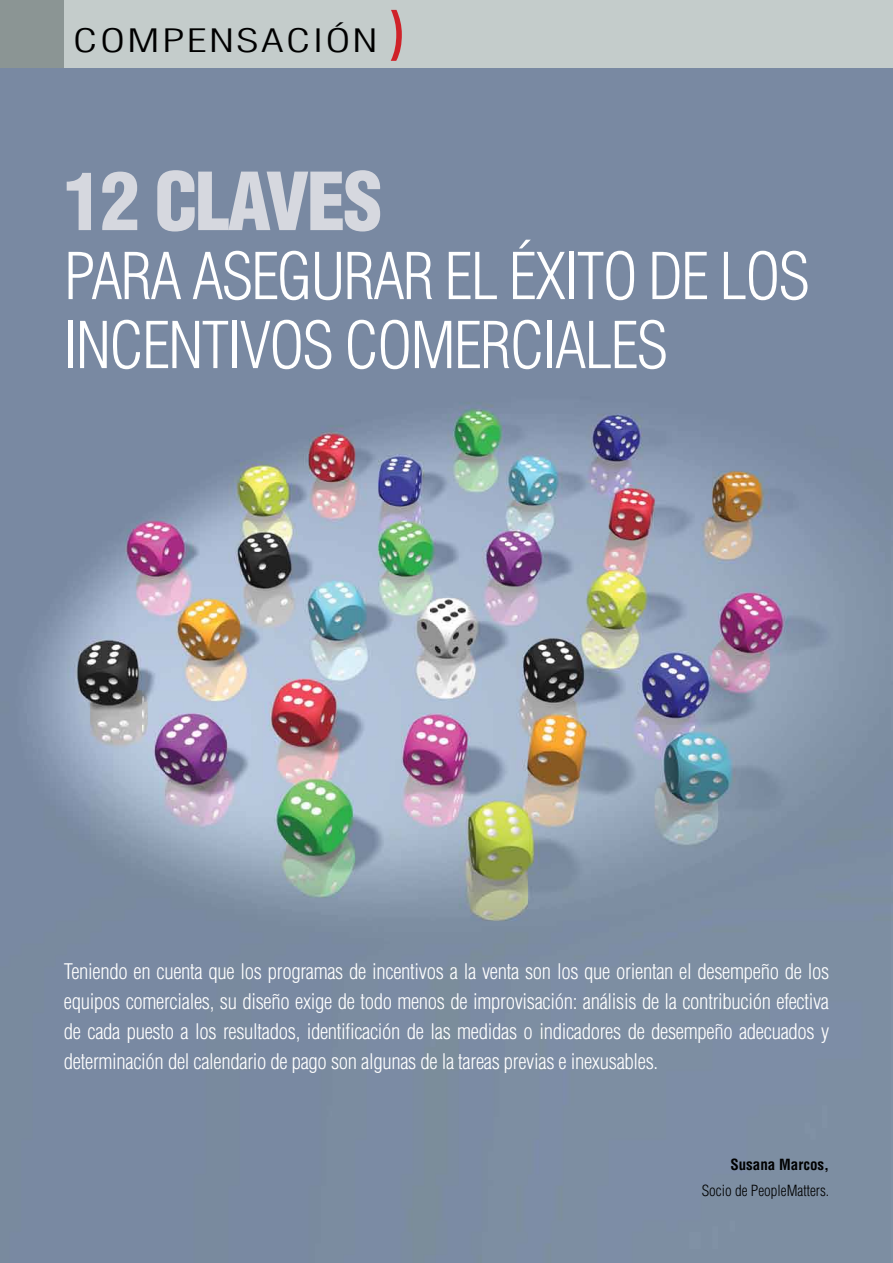
<style>
.page{position:relative;width:893px;height:1263px;background:#fff}
.page>*{position:absolute;margin:0;border:0;box-sizing:border-box;transform-origin:0 0}
.t1{font:900 condensed 78px "Helvetica";letter-spacing:-.03em;color:#d6d8df}
.t2{font:300 condensed 63px/69px "Helvetica";letter-spacing:-.03em;color:#fff}
.t3{font:300 condensed 31.5px "Helvetica";letter-spacing:.05em;color:#000;scale:1.43 1}
.t4{font:300 condensed 21px/30px "Helvetica";letter-spacing:-.015em;color:#fff;text-align:justify}
.t5{font:300 condensed 15px "Helvetica";color:#000}
.t6{font:700 condensed 15px "Helvetica";color:#000}
.s1{font-weight:900;font-stretch:extra-condensed;font-size:63px;color:#cf2229}
</style>
<div class="page">
<div style="left:64px;top:0;width:829px;height:68px;background:#c4cccb"></div>
<div style="left:0;top:0;width:64px;height:68px;background:#8b9594"></div>
<img style="left:0;top:68px;width:893px;height:1195px">
<h3 class="t3" style="left:73px;top:21px;width:232px">COMPENSACIÓN <span class="s1">)</span></h3>
<h1 class="t1" style="left:64px;top:152px;width:320px">12 CLAVES</h1>
<h2 class="t2" style="left:64px;top:241px;width:748px">PARA ASEGURAR EL ÉXITO DE LOS<br>INCENTIVOS cOMERCIALES</h2>
<p class="t4" style="left:64px;top:956px;width:767px">Teniendo en cuenta que los programas de incentivos a la venta son los que orientan el desempeño de los equipos comerciales, su diseño exige de todo menos de improvisación: análisis de la contribución efectiva de cada puesto a los resultados, identificación de las medidas o indicadores de desempeño adecuados y determinación del calendario de pago son algunas de la tareas previas e inexusables.</p>
<p class="t6" style="left:730px;top:1155px;width:100px">Susana Marcos,</p>
<p class="t5" style="left:702px;top:1181px;width:129px">Socio de PeopleMatters.</p>
</div>
